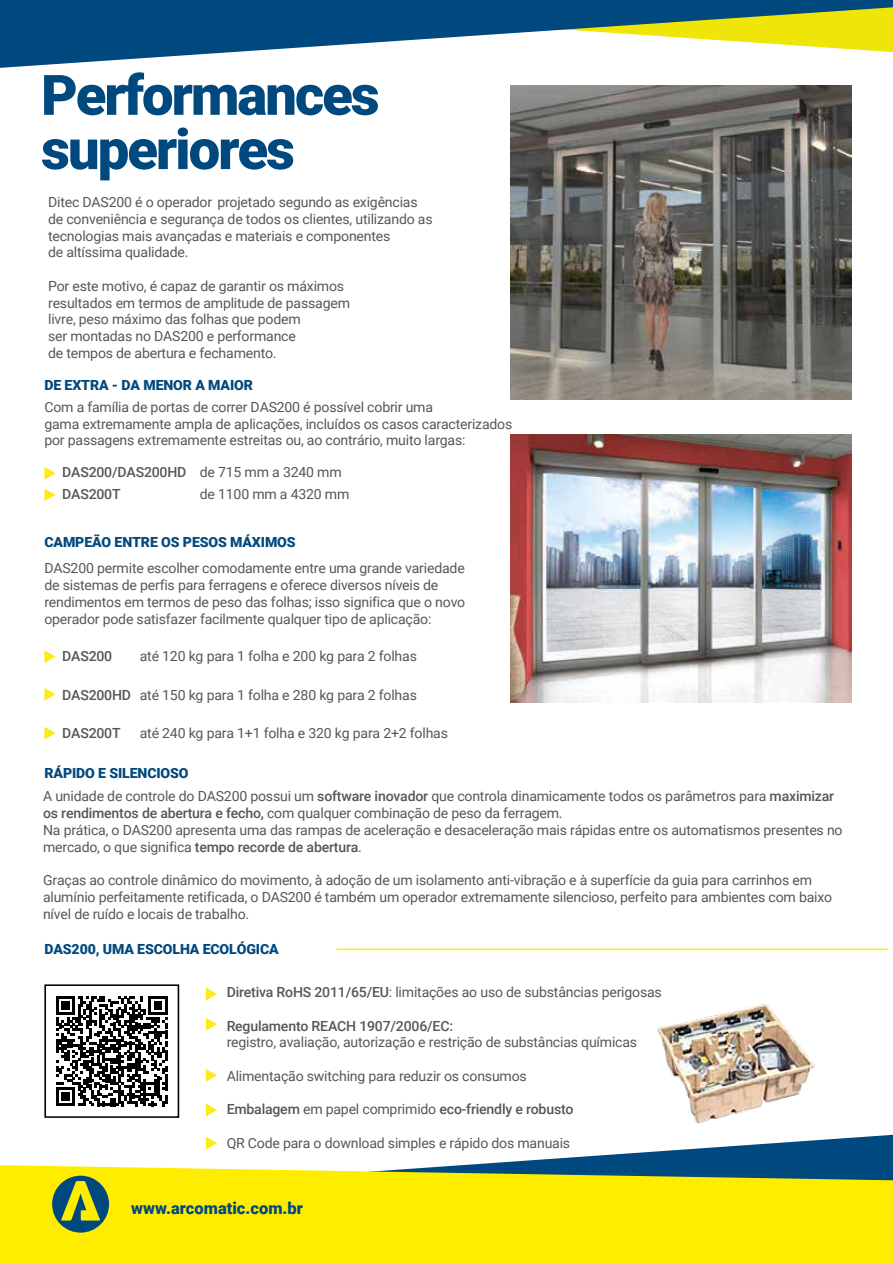
<style>
.page{position:relative;width:893px;height:1263px;background:#fff}
.page>*{position:absolute;margin:0;border:0;box-sizing:border-box;transform-origin:0 0}
.t1{font:900 55.8px/54.3px "Roboto";letter-spacing:-.035em;color:#00497e}
.t2{font:900 16.5px "Roboto";color:#00497e}
.t3{font:13.95px/16.8px "Roboto";letter-spacing:-.015em;color:#575756}
.t4{font:500 13.95px/21.8px "Roboto";letter-spacing:-.015em;color:#575756}
.t5{font:900 13.95px "Roboto";letter-spacing:-.01em;color:#00497e}
.s1{font-weight:400}
.s2{font-weight:500}
</style>
<div class="page">
<svg style="left:56px;top:996px;width:112px;height:110px"></svg>
<div style="left:44px;top:984px;width:135px;height:134px;border:2px solid #000"></div>
<svg style="left:44px;top:467px;width:12px;height:13px"></svg>
<svg style="left:44px;top:488px;width:12px;height:13px"></svg>
<svg style="left:44px;top:650px;width:12px;height:13px"></svg>
<svg style="left:44px;top:688px;width:12px;height:13px"></svg>
<svg style="left:44px;top:727px;width:12px;height:12px"></svg>
<hr style="left:336px;top:948px;width:552px;height:2px;background:#fdeb19">
<svg style="left:206px;top:988px;width:11px;height:12px"></svg>
<svg style="left:206px;top:1018px;width:11px;height:13px"></svg>
<svg style="left:206px;top:1069px;width:11px;height:13px"></svg>
<svg style="left:206px;top:1103px;width:11px;height:13px"></svg>
<img style="left:510px;top:86px;width:342px;height:313px">
<img style="left:510px;top:435px;width:342px;height:267px">
<img style="left:657px;top:1004px;width:158px;height:120px">
<svg style="left:205px;top:1135px;width:688px;height:30px"></svg>
<svg style="left:0;top:1165px;width:893px;height:98px;background:#eee20c"></svg>
<svg style="left:52px;top:1176px;width:57px;height:56px;background:#729245"></svg>
<svg style="left:0;top:0;width:893px;height:68px;fill:#00497e"></svg>
<h1 class="t1" style="left:41px;top:66px;width:340px">Performances superiores</h1>
<p class="t3" style="left:48px;top:193px;width:386px">Ditec DAS200 é o operador projetado segundo as exigências de conveniência e segurança de todos os clientes, utilizando as tecnologias mais avançadas e materiais e componentes<br>de altíssima qualidade.</p>
<p class="t3" style="left:48px;top:277px;width:303px">Por este motivo, é capaz de garantir os máximos resultados em termos de amplitude de passagem livre, peso máximo das folhas que podem<br>ser montadas no DAS200 e performance<br>de tempos de abertura e fechamento.</p>
<p class="t5" style="left:44px;top:375px;width:210px">DE EXTRA - DA MENOR A MAIOR</p>
<p class="t3" style="left:44px;top:398px;width:469px">Com a família de portas de correr DAS200 é possível cobrir uma<br>gama extremamente ampla de aplicações, incluídos os casos caracterizados por passagens extremamente estreitas ou, ao contrário, muito largas:</p>
<p class="t4" style="left:62px;top:461px;width:281px">DAS200/DAS200HD <span class="s1">de 715 mm a 3240 mm<br></span>DAS200T</p>
<p class="t3" style="left:200px;top:485px;width:151px">de 1100 mm a 4320 mm</p>
<p class="t5" style="left:44px;top:533px;width:253px">CAMPEÃO ENTRE OS PESOS MÁXIMOS</p>
<p class="t3" style="left:44px;top:559px;width:422px">DAS200 permite escolher comodamente entre uma grande variedade de sistemas de perfis para ferragens e oferece diversos níveis de rendimentos em termos de peso das folhas; isso significa que o novo operador pode satisfazer facilmente qualquer tipo de aplicação:</p>
<p class="t4" style="left:62px;top:644px;width:52px">DAS200</p>
<p class="t3" style="left:140px;top:647px;width:279px">até 120 kg para 1 folha e 200 kg para 2 folhas</p>
<p class="t3" style="left:62px;top:686px;width:356px"><span class="s2">DAS200HD</span> até 150 kg para 1 folha e 280 kg para 2 folhas</p>
<p class="t4" style="left:62px;top:722px;width:60px">DAS200T</p>
<p class="t3" style="left:140px;top:724px;width:310px">até 240 kg para 1+1 folha e 320 kg para 2+2 folhas</p>
<p class="t5" style="left:44px;top:763px;width:146px">RÁPIDO E SILENCIOSO</p>
<p class="t3" style="left:43px;top:787px;width:801px">A unidade de controle do DAS200 possui um <span class="s2">software inovador</span> que controla dinamicamente todos os parâmetros para <span class="s2">maximizar os rendimentos de abertura e fecho,</span> com qualquer combinação de peso da ferragem.<br>Na prática, o DAS200 apresenta uma das rampas de aceleração e desaceleração mais rápidas entre os automatismos presentes no mercado, o que significa <span class="s2">tempo recorde de abertura</span>.</p>
<p class="t3" style="left:43px;top:871px;width:791px">Graças ao controle dinâmico do movimento, à adoção de um isolamento anti-vibração e à superfície da guia para carrinhos em alumínio perfeitamente retificada, o DAS200 é também um operador extremamente silencioso, perfeito para ambientes com baixo nível de ruído e locais de trabalho.</p>
<p class="t5" style="left:44px;top:939px;width:236px">DAS200, UMA ESCOLHA ECOLÓGICA</p>
<p class="t3" style="left:227px;top:983px;width:437px"><span class="s2">Diretiva RoHS 2011/65/EU</span>: limitações ao uso de substâncias perigosas</p>
<p class="t4" style="left:227px;top:1014px;width:228px">Regulamento REACH 1907/2006/EC:</p>
<p class="t3" style="left:227px;top:1033px;width:412px">registro, avaliação, autorização e restrição de substâncias químicas</p>
<p class="t3" style="left:227px;top:1067px;width:302px">Alimentação switching para reduzir os consumos</p>
<p class="t4" style="left:227px;top:1098px;width:348px">Embalagem <span class="s1">em papel comprimido</span> eco-friendly e robusto</p>
<p class="t3" style="left:227px;top:1134px;width:345px">QR Code para o download simples e rápido dos manuais</p>
<p class="t2" style="left:131px;top:1196px;width:173px">www.arcomatic.com.br</p>
</div>
